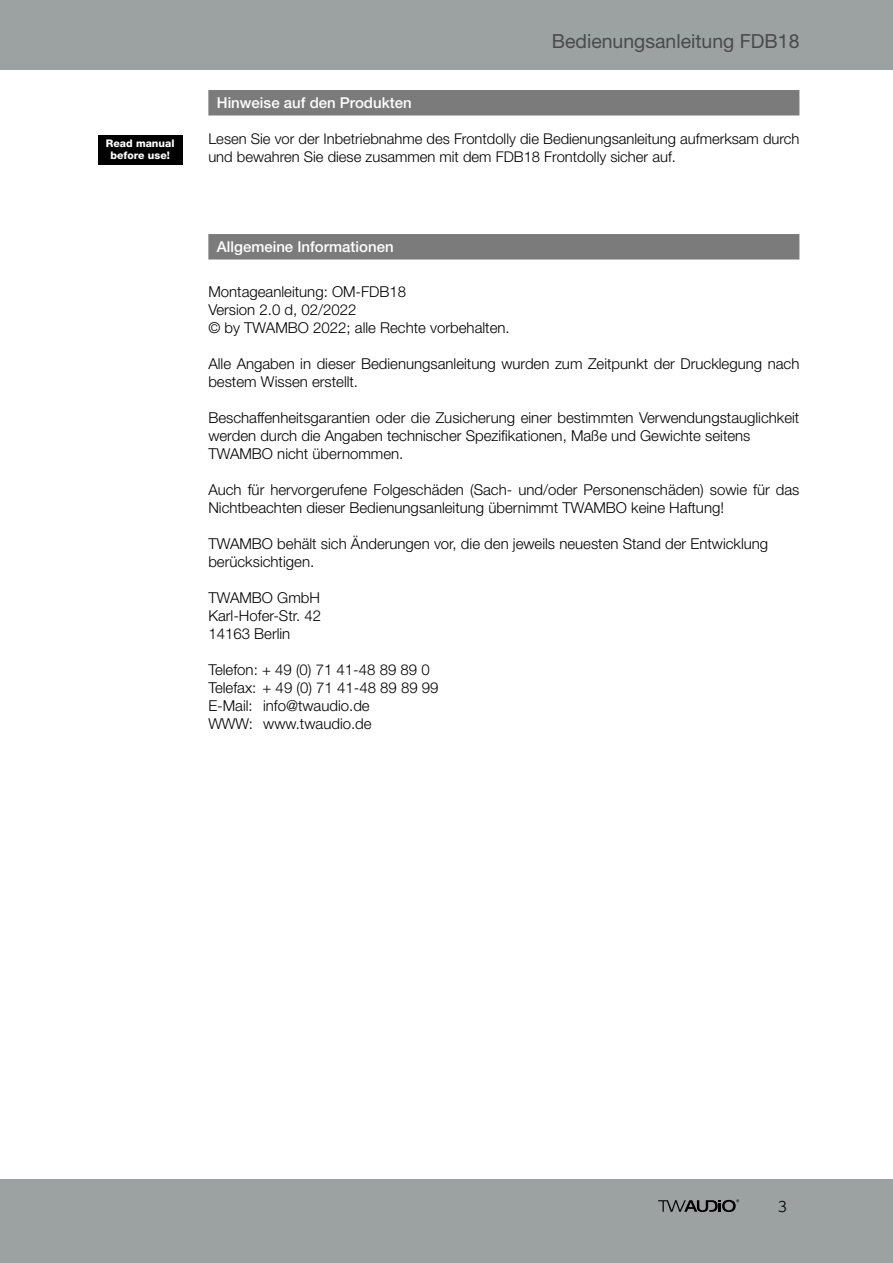
<style>
.page{position:relative;width:893px;height:1263px;background:#fff}
.page>*{position:absolute;margin:0;border:0;box-sizing:border-box;transform-origin:0 0}
.t1{font:19.5px "Helvetica Neue LT Std";color:#4a4a49}
.t2{font:300 16.5px "Lexia";color:#000}
.t3{font:300 15px/18px "Helvetica Neue LT Std";color:#000}
.t4{font:500 15px "Helvetica Neue LT Std";color:#fff}
.t5{font:300 14.85px/18px "Helvetica Neue LT Std";color:#000}
.t6{font:800 10.5px/11.6px "Helvetica Neue LT Std";color:#fff;text-align:center}
</style>
<div class="page">
<div style="left:0;top:0;width:893px;height:69px;background:#9ca1a2"></div>
<div style="left:0;top:1179px;width:893px;height:84px;background:#9ca1a2"></div>
<svg style="left:658px;top:1199px;width:81px;height:13px"></svg>
<div style="left:208px;top:90px;width:591px;height:26px;background:#7c7b7b"></div>
<div style="left:98px;top:135px;width:85px;height:30px;background:#000"></div>
<div style="left:208px;top:234px;width:591px;height:26px;background:#7c7b7b"></div>
<p class="t4" style="left:217px;top:94px;width:196px">Hinweise auf den Produkten</p>
<h1 class="t1" style="left:552px;top:29px;width:249px">Bedienungsanleitung FDB18</h1>
<p class="t6" style="left:106px;top:138px;width:70px">Read manual before use!</p>
<p class="t5" style="left:208px;top:129px;width:593px">Lesen Sie vor der Inbetriebnahme des Frontdolly die Bedienungsanleitung aufmerksam durch und bewahren Sie diese zusammen mit dem FDB18 Frontdolly sicher auf.</p>
<p class="t4" style="left:217px;top:238px;width:178px">Allgemeine Informationen</p>
<p class="t3" style="left:208px;top:282px;width:303px">Montageanleitung: OM-FDB18<br>Version 2.0 d, 02/2022<br>© by TWAMBO 2022; alle Rechte vorbehalten.</p>
<p class="t3" style="left:208px;top:354px;width:593px">Alle Angaben in dieser Bedienungsanleitung wurden zum Zeitpunkt der Drucklegung nach bestem Wissen erstellt.</p>
<p class="t3" style="left:208px;top:408px;width:593px">Beschaffenheitsgarantien oder die Zusicherung einer bestimmten Verwendungstauglichkeit werden durch die Angaben technischer Spezifikationen, Maße und Gewichte seitens<br>TWAMBO nicht übernommen.</p>
<p class="t3" style="left:208px;top:480px;width:593px">Auch für hervorgerufene Folgeschäden (Sach- und/oder Personenschäden) sowie für das<br>Nichtbeachten dieser Bedienungsanleitung übernimmt TWAMBO keine Haftung!</p>
<p class="t3" style="left:208px;top:534px;width:561px">TWAMBO behält sich Änderungen vor, die den jeweils neuesten Stand der Entwicklung berücksichtigen.</p>
<p class="t3" style="left:208px;top:588px;width:114px;text-align:justify">TWAMBO GmbH Karl-Hofer-Str. 42<br>14163 Berlin</p>
<p class="t3" style="left:208px;top:660px;width:232px">Telefon: + 49 (0) 71 41-48 89 89 0<br>Telefax: + 49 (0) 71 41-48 89 89 99<br>E-Mail: info@twaudio.de<br>WWW: www.twaudio.de</p>
<p class="t2" style="left:778px;top:1195px;width:10px">3</p>
</div>
